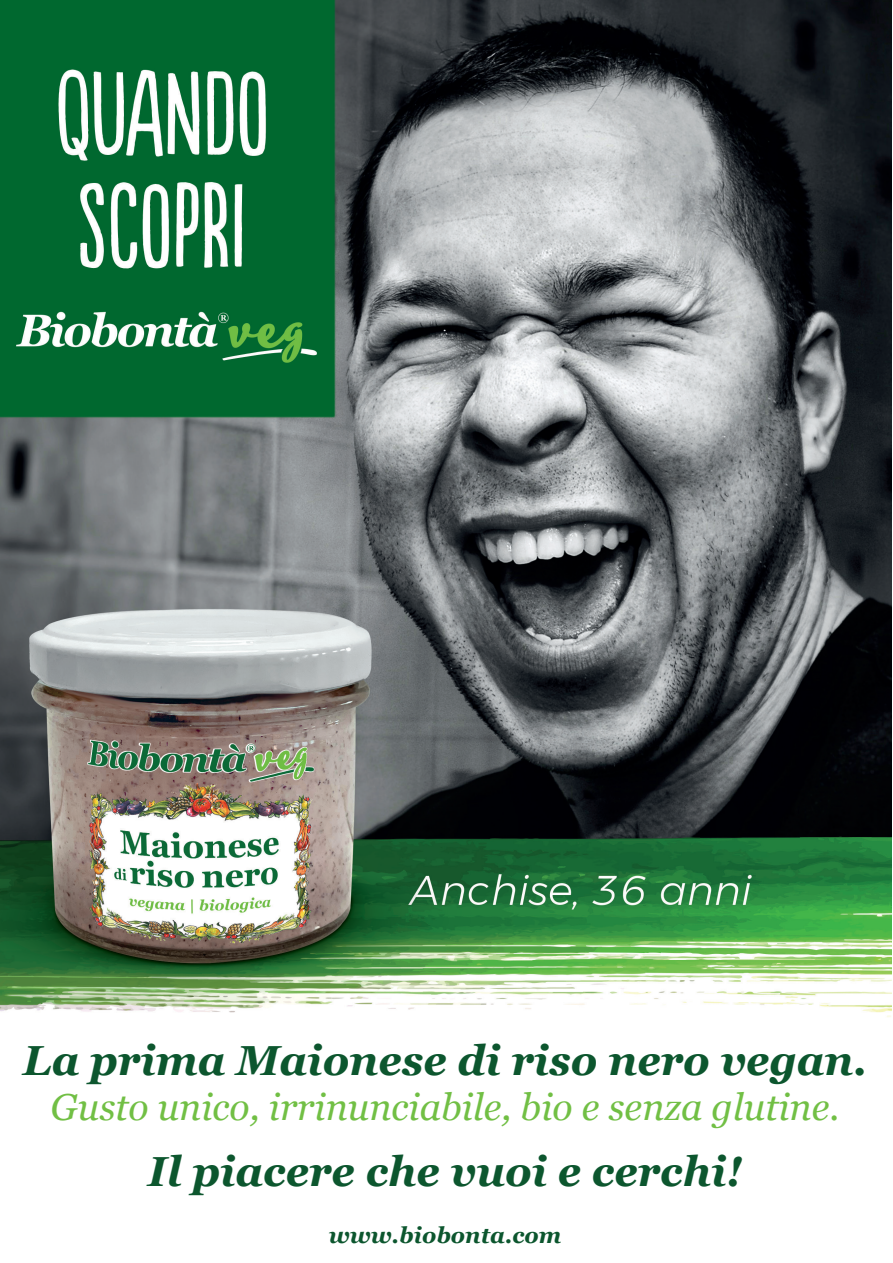
<style>
.page{position:relative;width:893px;height:1263px;background:#fff}
.page>*{position:absolute;margin:0;border:0;box-sizing:border-box;transform-origin:0 0}
.t1{font:italic 700 42px "Georgia";color:#0c562e}
.t2{font:italic 37.5px "Georgia";color:#71bf44}
.t3{font:italic 700 22.5px "Georgia";color:#0c562e}
</style>
<div class="page">
<img style="left:0;top:1px;width:892px;height:1016px">
<p class="t1" style="left:23px;top:1029px;width:846px">La prima Maionese di riso nero vegan.</p>
<p class="t2" style="left:51px;top:1080px;width:790px">Gusto unico, irrinunciabile, bio e senza glutine.</p>
<p class="t1" style="left:148px;top:1140px;width:596px">Il piacere che vuoi e cerchi!</p>
<p class="t3" style="left:329px;top:1219px;width:234px">www.biobonta.com</p>
</div>
